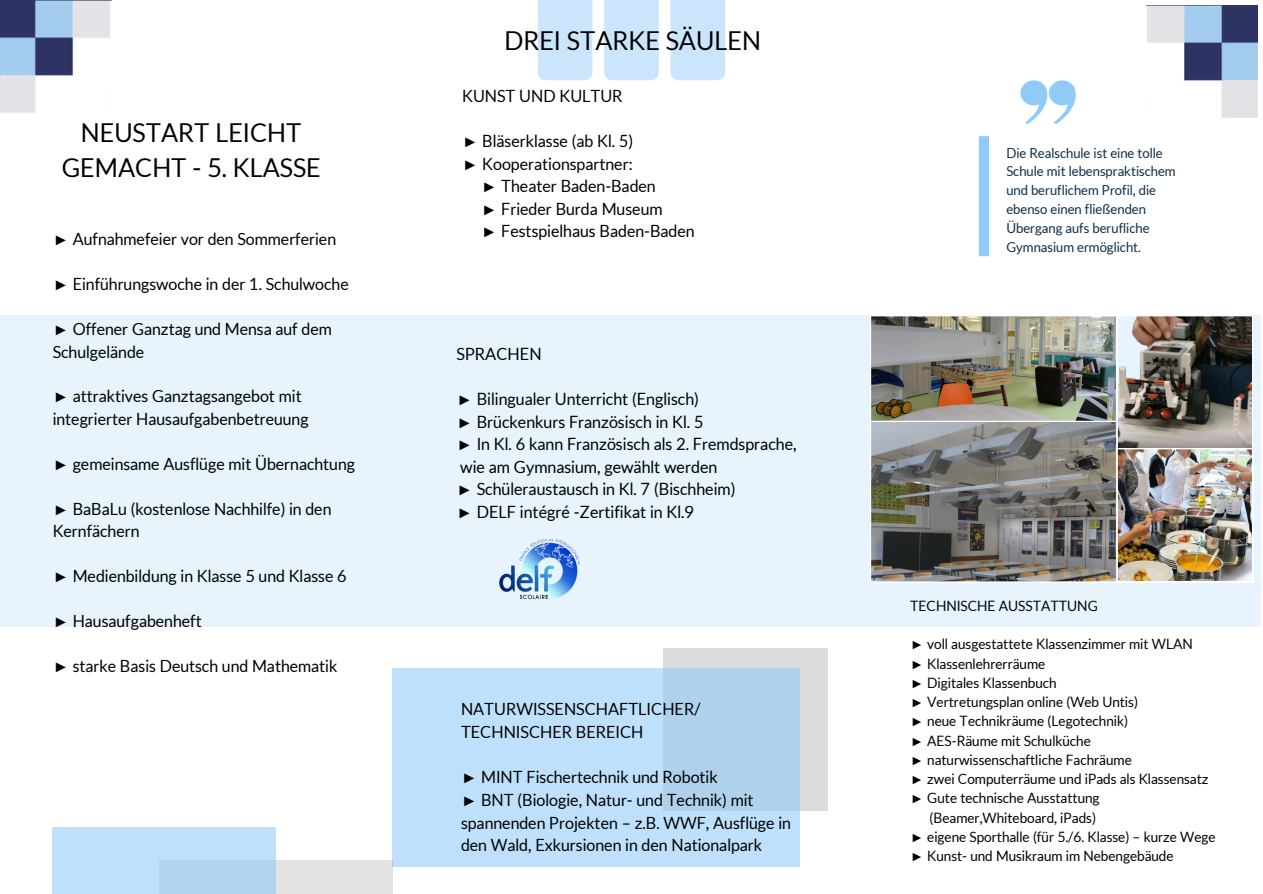
<style>
.page{position:relative;width:1263px;height:894px;background:#fff}
.page>*{position:absolute;margin:0;border:0;box-sizing:border-box;transform-origin:0 0}
.t1{font:25.5px/34.8px "Alilato";color:#000;text-align:center}
.t2{font:16.5px/22.5px "Alilato";color:#000}
.t3{font:13.95px "Alilato";color:#000}
.t4{font:13.5px/18.8px "Alilato";color:#0c2d48}
.s1{font-family:"Liberation Serif"}
</style>
<div class="page">
<div style="left:0;top:315px;width:1261px;height:311px;background:#e7f3fd"></div>
<div style="left:663px;top:648px;width:165px;height:162px;background:#dcdcdc"></div>
<div style="left:393px;top:668px;width:407px;height:198px;background:linear-gradient(to right,#c3e4ff,#b4d5f0)"></div>
<div style="left:538px;top:0;width:54px;height:80px;background:#cbe6fc"></div>
<div style="left:670px;top:0;width:55px;height:80px;background:#cbe6fc"></div>
<div style="left:604px;top:0;width:55px;height:80px;background:#cbe6fc"></div>
<div style="left:160px;top:859px;width:233px;height:34px;background:#e3e3e3"></div>
<div style="left:53px;top:826px;width:223px;height:67px;background:#bfe0fb"></div>
<img style="left:1147px;top:6px;width:111px;height:112px">
<img style="left:0;top:1px;width:110px;height:112px">
<img style="left:499px;top:539px;width:81px;height:61px">
<div style="left:979px;top:136px;width:10px;height:120px;background:#90caf9"></div>
<svg style="left:1020px;top:80px;width:56px;height:44px"></svg>
<img style="left:870px;top:315px;width:383px;height:267px">
<p class="t1" style="left:62px;top:118px;width:261px">NEUSTART LEICHT<br>GEMACHT - 5. KLASSE</p>
<p class="t2" style="left:53px;top:230px;width:285px"><span class="s1">►</span> Aufnahmefeier vor den Sommerferien</p>
<p class="t2" style="left:53px;top:274px;width:298px"><span class="s1">►</span> Einführungswoche in der 1. Schulwoche</p>
<h1 class="t2" style="left:53px;top:319px;width:281px"><span class="s1">►</span> Offener Ganztag und Mensa auf dem<br>Schulgelände</h1>
<p class="t2" style="left:53px;top:387px;width:257px"><span class="s1">►</span> attraktives Ganztagsangebot mit integrierter Hausaufgabenbetreuung</p>
<h2 class="t2" style="left:53px;top:454px;width:304px"><span class="s1">►</span> gemeinsame Ausflüge mit Übernachtung</h2>
<h3 class="t2" style="left:53px;top:499px;width:280px"><span class="s1">►</span> BaBaLu (kostenlose Nachhilfe) in den<br>Kernfächern</h3>
<h1 class="t2" style="left:53px;top:566px;width:296px"><span class="s1">►</span> Medienbildung in Klasse 5 und Klasse 6</h1>
<h3 class="t2" style="left:53px;top:611px;width:151px"><span class="s1">►</span> Hausaufgabenheft</h3>
<h3 class="t2" style="left:53px;top:656px;width:286px"><span class="s1">►</span> starke Basis Deutsch und Mathematik</h3>
<h3 class="t1" style="left:504px;top:26px;width:258px">DREI STARKE SÄULEN</h3>
<h3 class="t2" style="left:462px;top:87px;width:162px">KUNST UND KULTUR</h3>
<h3 class="t2" style="left:462px;top:132px;width:172px"><span class="s1">►</span> Bläserklasse (ab Kl. 5)</h3>
<h3 class="t2" style="left:462px;top:154px;width:172px"><span class="s1">►</span> Kooperationspartner:</h3>
<h3 class="t2" style="left:481px;top:177px;width:176px"><span class="s1">►</span> Theater Baden-Baden</h3>
<h3 class="t2" style="left:481px;top:199px;width:183px"><span class="s1">►</span> Frieder Burda Museum</h3>
<h3 class="t2" style="left:481px;top:222px;width:215px"><span class="s1">►</span> Festspielhaus Baden-Baden</h3>
<h3 class="t2" style="left:456px;top:344px;width:87px">SPRACHEN</h3>
<h3 class="t2" style="left:456px;top:389px;width:342px"><span class="s1">►</span> Bilingualer Unterricht (Englisch)<br><span class="s1">►</span> Brückenkurs Französisch in Kl. 5<br><span class="s1">►</span> In Kl. 6 kann Französisch als 2. Fremdsprache, wie am Gymnasium, gewählt werden<br><span class="s1">►</span> Schüleraustausch in Kl. 7 (Bischheim)<br><span class="s1">►</span> DELF intégré -Zertifikat in Kl.9</h3>
<h3 class="t2" style="left:461px;top:699px;width:241px">NATURWISSENSCHAFTLICHER/<br>TECHNISCHER BEREICH</h3>
<h3 class="t2" style="left:461px;top:767px;width:331px"><span class="s1">►</span> MINT Fischertechnik und Robotik<br><span class="s1">►</span> BNT (Biologie, Natur- und Technik) mit spannenden Projekten – z.B. WWF, Ausflüge in den Wald, Exkursionen in den Nationalpark</h3>
<p class="t4" style="left:1006px;top:145px;width:171px">Die Realschule ist eine tolle<br>Schule mit lebenspraktischem und beruflichem Profil, die ebenso einen fließenden<br>Übergang aufs berufliche<br>Gymnasium ermöglicht.</p>
<p class="t3" style="left:910px;top:600px;width:189px">TECHNISCHE AUSSTATTUNG</p>
<h2 class="t3" style="left:910px;top:639px;width:284px"><span class="s1">►</span> voll ausgestattete Klassenzimmer mit WLAN</h2>
<h3 class="t3" style="left:910px;top:658px;width:137px"><span class="s1">►</span> Klassenlehrerräume</h3>
<p class="t3" style="left:910px;top:677px;width:148px"><span class="s1">►</span> Digitales Klassenbuch</p>
<p class="t3" style="left:910px;top:696px;width:229px"><span class="s1">►</span> Vertretungsplan online (Web Untis)</p>
<p class="t3" style="left:910px;top:716px;width:219px"><span class="s1">►</span> neue Technikräume (Legotechnik)</p>
<p class="t3" style="left:910px;top:735px;width:182px"><span class="s1">►</span> AES-Räume mit Schulküche</p>
<p class="t3" style="left:910px;top:754px;width:223px"><span class="s1">►</span> naturwissenschaftliche Fachräume</p>
<h4 class="t3" style="left:910px;top:773px;width:300px"><span class="s1">►</span> zwei Computerräume und iPads als Klassensatz</h4>
<p class="t3" style="left:910px;top:792px;width:191px"><span class="s1">►</span> Gute technische Ausstattung</p>
<p class="t3" style="left:929px;top:812px;width:168px">(Beamer,Whiteboard, iPads)</p>
<p class="t3" style="left:910px;top:831px;width:307px"><span class="s1">►</span> eigene Sporthalle (für 5./6. Klasse) – kurze Wege</p>
<p class="t3" style="left:910px;top:850px;width:265px"><span class="s1">►</span> Kunst- und Musikraum im Nebengebäude</p>
</div>
